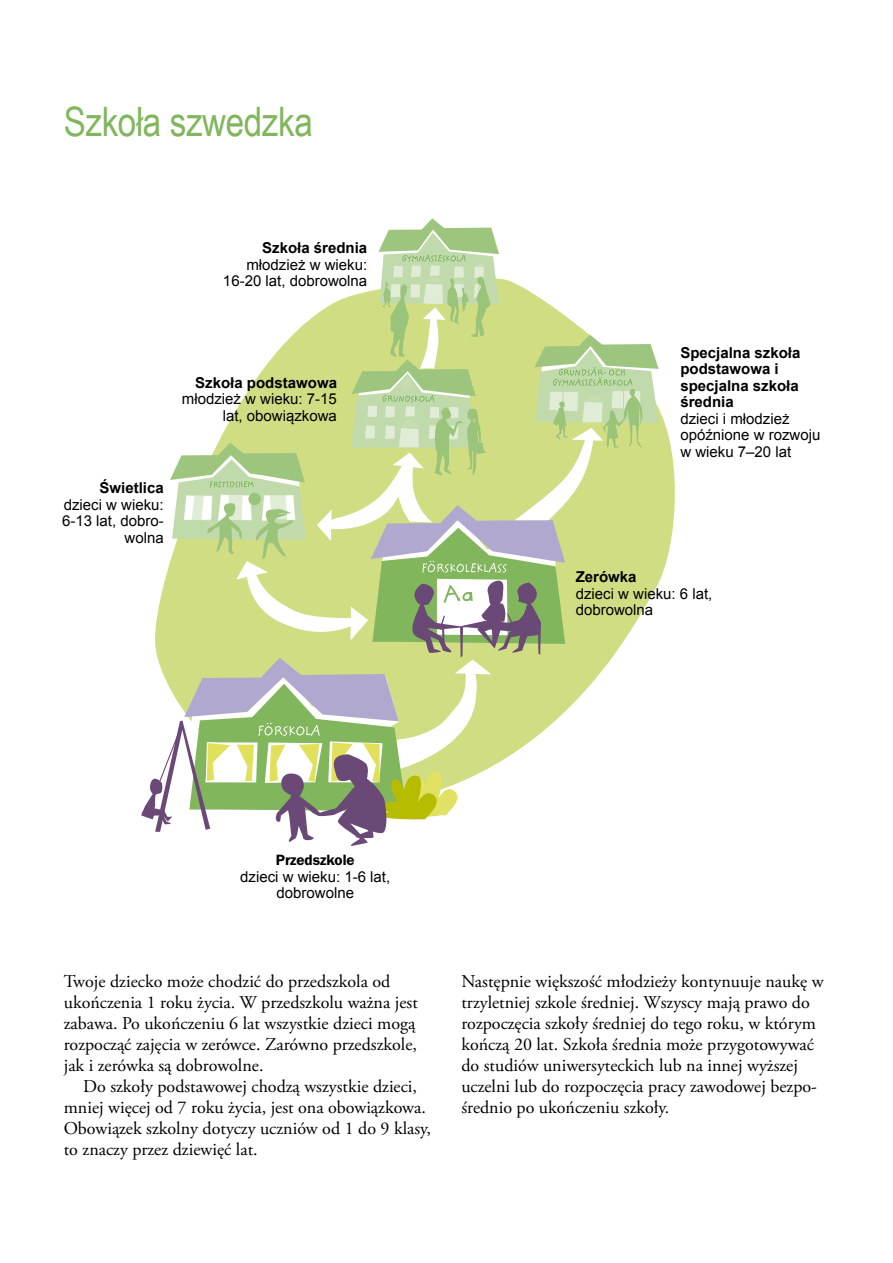
<style>
.page{position:relative;width:893px;height:1263px;background:#fff}
.page>*{position:absolute;margin:0;border:0;box-sizing:border-box;transform-origin:0 0}
.t1{font:40.5px "Arial Narrow";letter-spacing:-.01em;color:#81b65d}
.t2{font:18px/21px "Adobe Garamond Pro";color:#000}
.t3{font:15px/16.5px "Arial";color:#000;text-align:right}
.t4{font:700 15px/16.5px "Arial";color:#000}
.t5{font:600 15px "ITC Franklin Gothic Std";color:#000}
</style>
<div class="page">
<svg style="left:659px;top:409px;width:16px;height:173px;fill:#d1dd83"></svg>
<svg style="left:141px;top:218px;width:518px;height:628px"></svg>
<h1 class="t1" style="left:64px;top:92px;width:251px">Szkoła szwedzka</h1>
<p class="t4" style="left:262px;top:240px;width:107px">Szkoła średnia</p>
<p class="t3" style="left:223px;top:257px;width:146px">młodzież w wieku:<br>16-20 lat, dobrowolna</p>
<p class="t4" style="left:195px;top:375px;width:143px">Szkoła podstawowa</p>
<p class="t3" style="left:182px;top:391px;width:157px">młodzież w wieku: 7-15 lat, obowiązkowa</p>
<p class="t4" style="left:100px;top:480px;width:66px">Świetlica</p>
<p class="t3" style="left:62px;top:497px;width:103px">dzieci w wieku:<br>6-13 lat, dobro&shy;wolna</p>
<p class="t4" style="left:680px;top:345px;width:122px">Specjalna szkoła podstawowa i specjalna szkoła średnia</p>
<p class="t3" style="left:680px;top:410px;width:142px;text-align:left">dzieci i młodzież opóźnione w rozwoju w wieku 7–20 lat</p>
<p class="t4" style="left:576px;top:569px;width:62px">Zerówka</p>
<p class="t3" style="left:576px;top:585px;width:138px;text-align:left">dzieci w wieku: 6 lat, dobrowolna</p>
<p class="t5" style="left:276px;top:851px;width:80px">Przedszkole</p>
<p class="t3" style="left:240px;top:868px;width:152px;text-align:center">dzieci w wieku: 1-6 lat, dobrowolne</p>
<p class="t2" style="left:64px;top:971px;width:356px">Twoje dziecko może chodzić do przedszkola od ukończenia 1 roku życia. W przedszkolu ważna jest zabawa. Po ukończeniu 6 lat wszystkie dzieci mogą rozpocząć zajęcia w zerówce. Zarówno przedszkole, jak i zerówka są dobrowolne.</p>
<p class="t2" style="left:64px;top:1076px;width:369px;text-indent:19px">Do szkoły podstawowej chodzą wszystkie dzieci, mniej więcej od 7 roku życia, jest ona obowiązkowa.<br>Obowiązek szkolny dotyczy uczniów od 1 do 9 klasy, to znaczy przez dziewięć lat.</p>
<p class="t2" style="left:461px;top:971px;width:364px">Następnie większość młodzieży kontynuuje naukę w trzyletniej szkole średniej. Wszyscy mają prawo do rozpoczęcia szkoły średniej do tego roku, w którym kończą 20 lat. Szkoła średnia może przygotowywać do studiów uniwersyteckich lub na innej wyższej uczelni lub do rozpoczęcia pracy zawodowej bezpo&shy;średnio po ukończeniu szkoły.</p>
</div>
